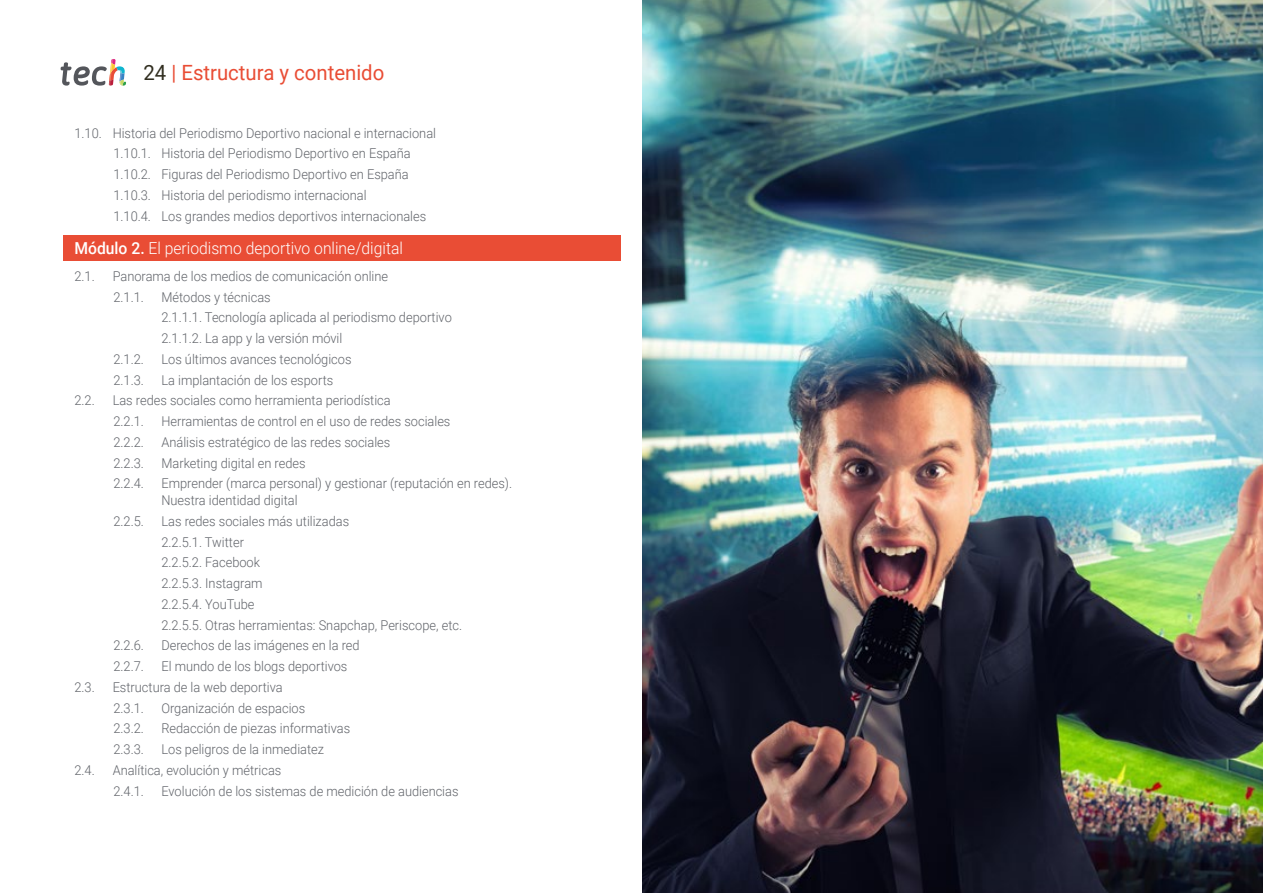
<style>
.page{position:relative;width:1263px;height:893px;background:#fff}
.page>*{position:absolute;margin:0;border:0;box-sizing:border-box;transform-origin:0 0}
.t1{font:21px "Roboto";color:#e94d35}
.t2{font:300 16.5px "Roboto";color:#fff;scale:.95 1}
.t3{font:300 13.5px/20.7px "Roboto";color:#61646a;scale:.95 1}
.s1{color:#312e20}
.s2{font-weight:500}
</style>
<div class="page">
<svg style="left:61px;top:59px;width:65px;height:27px"></svg>
<div style="left:63px;top:235px;width:558px;height:25px;background:#e94d35"></div>
<img style="left:642px;top:0;width:621px;height:893px">
<h1 class="t1" style="left:144px;top:57px;width:242px"><span class="s1">24</span> | Estructura y contenido</h1>
<p class="t3" style="left:113px;top:122px;width:341px;text-indent:-39px">1.10. Historia del Periodismo Deportivo nacional e internacional 1.10.1. Historia del Periodismo Deportivo en España 1.10.2. Figuras del Periodismo Deportivo en España 1.10.3. Historia del periodismo internacional<br>1.10.4. Los grandes medios deportivos internacionales</p>
<p class="t2" style="left:74px;top:236px;width:347px"><span class="s2">Módulo 2.</span> El periodismo deportivo online/digital</p>
<p class="t3" style="left:74px;top:265px;width:23px">2.1.</p>
<p class="t3" style="left:113px;top:265px;width:291px">Panorama de los medios de comunicación online<br>2.1.1.</p>
<p class="t3" style="left:161px;top:286px;width:307px">Métodos y técnicas<br>2.1.1.1. Tecnología aplicada al periodismo deportivo<br>2.1.1.2. La app y la versión móvil</p>
<p class="t3" style="left:113px;top:348px;width:34px">2.1.2.</p>
<p class="t3" style="left:161px;top:348px;width:202px">Los últimos avances tecnológicos</p>
<p class="t3" style="left:113px;top:369px;width:34px">2.1.3.</p>
<p class="t3" style="left:161px;top:369px;width:182px">La implantación de los esports</p>
<p class="t3" style="left:74px;top:390px;width:23px">2.2.</p>
<p class="t3" style="left:113px;top:390px;width:294px">Las redes sociales como herramienta periodística<br>2.2.1.</p>
<p class="t3" style="left:161px;top:411px;width:306px">Herramientas de control en el uso de redes sociales</p>
<p class="t3" style="left:113px;top:431px;width:34px">2.2.2.</p>
<p class="t3" style="left:161px;top:431px;width:242px">Análisis estratégico de las redes sociales</p>
<p class="t3" style="left:113px;top:452px;width:34px">2.2.3.</p>
<p class="t3" style="left:161px;top:452px;width:153px">Marketing digital en redes</p>
<p class="t3" style="left:113px;top:473px;width:34px">2.2.4.</p>
<p class="t3" style="left:161px;top:475px;width:371px;line-height:16.5px">Emprender (marca personal) y gestionar (reputación en redes).<br>Nuestra identidad digital</p>
<p class="t3" style="left:113px;top:510px;width:34px">2.2.5.</p>
<p class="t3" style="left:161px;top:510px;width:318px">Las redes sociales más utilizadas<br>2.2.5.1. Twitter<br>2.2.5.2. Facebook<br>2.2.5.3. Instagram<br>2.2.5.4. YouTube<br>2.2.5.5. Otras herramientas: Snapchap, Periscope, etc.</p>
<p class="t3" style="left:113px;top:635px;width:34px">2.2.6.</p>
<p class="t3" style="left:161px;top:635px;width:210px">Derechos de las imágenes en la red</p>
<p class="t3" style="left:113px;top:655px;width:34px">2.2.7.</p>
<p class="t3" style="left:161px;top:655px;width:197px">El mundo de los blogs deportivos</p>
<p class="t3" style="left:74px;top:676px;width:23px">2.3.</p>
<p class="t3" style="left:113px;top:676px;width:180px">Estructura de la web deportiva<br>2.3.1.</p>
<p class="t3" style="left:161px;top:697px;width:153px">Organización de espacios</p>
<p class="t3" style="left:113px;top:718px;width:34px">2.3.2.</p>
<p class="t3" style="left:161px;top:718px;width:200px">Redacción de piezas informativas</p>
<p class="t3" style="left:113px;top:738px;width:34px">2.3.3.</p>
<p class="t3" style="left:161px;top:738px;width:173px">Los peligros de la inmediatez</p>
<p class="t3" style="left:74px;top:759px;width:23px">2.4.</p>
<p class="t3" style="left:113px;top:759px;width:179px">Analítica, evolución y métricas<br>2.4.1.</p>
<p class="t3" style="left:161px;top:780px;width:314px">Evolución de los sistemas de medición de audiencias</p>
</div>
